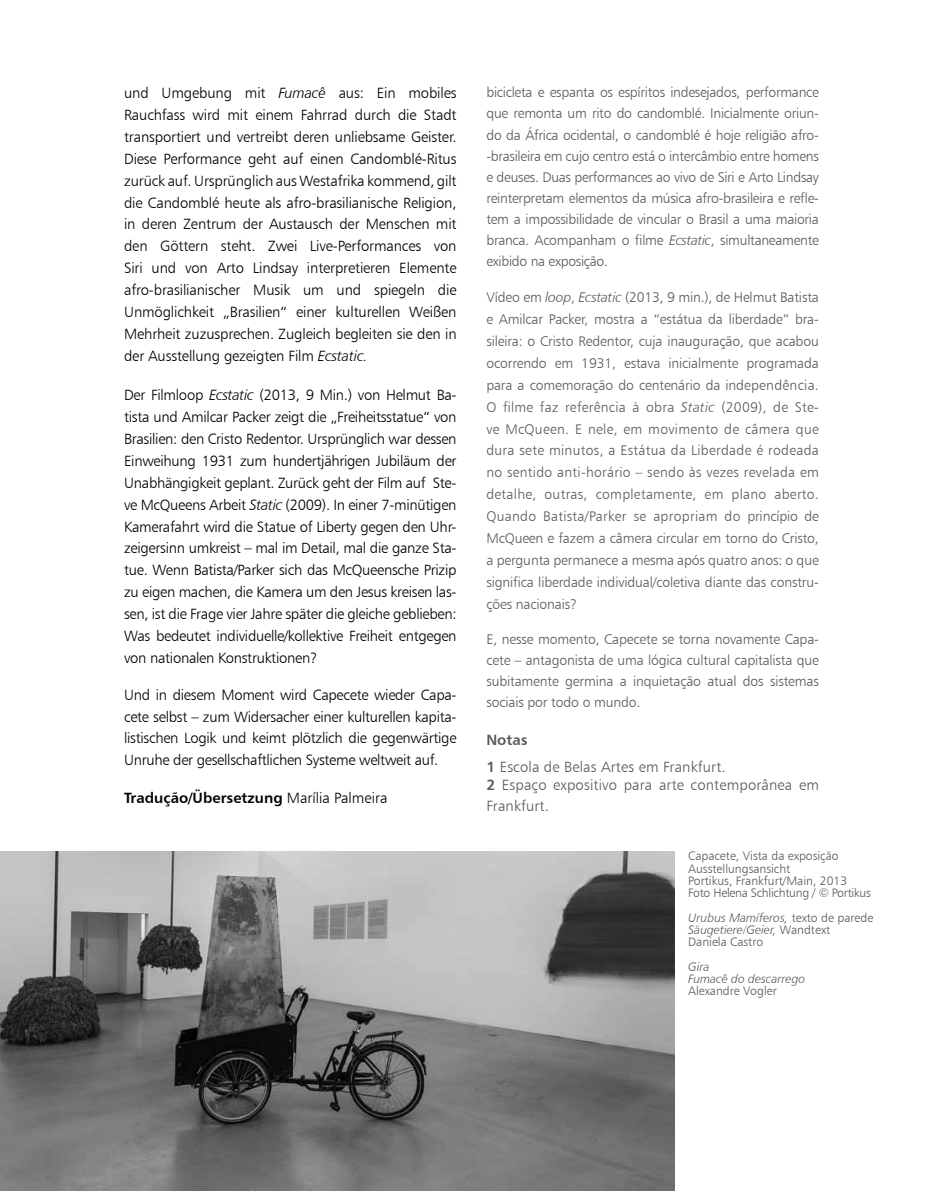
<style>
.page{position:relative;width:943px;height:1191px;background:#fff}
.page>*{position:absolute;margin:0;border:0;box-sizing:border-box;transform-origin:0 0}
.t1{font:14.88px/21.9px "Humanist 777 BT Light B";letter-spacing:-.02em;color:#000;text-align:justify}
.t2{font:14.88px/18px "Humanist 777 BT Light B";letter-spacing:.01em;color:#58595b}
.t3{font:14.88px "Humanist 777 BT Bold B";color:#000}
.t4{font:14.88px "Humanist 777 BT Bold B";color:#58595b}
.t5{font:14px/21.9px "Humanist 777 BT Light B";letter-spacing:-.01em;color:#58595b;text-align:justify}
.t6{font:12.25px/12.2px "Humanist 777 BT Light B";color:#58595b}
.t7{font:12.25px/12.2px "Humanist 777 BT Light Italic B";color:#58595b}
.s1{font-family:"Humanist 777 BT Light Italic B"}
.s2{font-family:"Humanist 777 BT Light B"}
.s3{font-family:"Humanist 777 BT Bold B"}
</style>
<div class="page">
<img style="left:0;top:852px;width:674px;height:339px">
<p class="t1" style="left:124px;top:82px;width:334px">und Umgebung mit <span class="s1">Fumacê</span> aus: Ein mobiles Rauchfass wird mit einem Fahrrad durch die Stadt transportiert und vertreibt deren unliebsame Geister.<br>Diese Performance geht auf einen Candomblé-Ritus zurück auf. Ursprünglich aus Westafrika kommend, gilt die Candomblé heute als afro-brasilianische Religion, in deren Zentrum der Austausch der Menschen mit den Göttern steht. Zwei Live-Performances von Siri und von Arto Lindsay interpretieren Elemente afro-brasilianischer Musik um und spiegeln die Unmöglichkeit „Brasilien“ einer kulturellen Weißen Mehrheit zuzusprechen. Zugleich begleiten sie den in der Ausstellung gezeigten Film <span class="s1">Ecstatic.</span></p>
<p class="t1" style="left:124px;top:384px;width:334px">Der Filmloop <span class="s1">Ecstatic</span> (2013, 9 Min.) von Helmut Ba&shy;tista und Amilcar Packer zeigt die „Freiheitsstatue“ von Brasilien: den Cristo Redentor. Ursprünglich war dessen Einweihung 1931 zum hundertjährigen Jubiläum der Unabhängigkeit geplant. Zurück geht der Film auf Ste&shy;ve McQueens Arbeit <span class="s1">Static</span> (2009). In einer 7-minütigen Kamerafahrt wird die Statue of Liberty gegen den Uhr&shy;zeigersinn umkreist – mal im Detail, mal die ganze Sta&shy;tue. Wenn Batista/Parker sich das McQueensche Prizip zu eigen machen, die Kamera um den Jesus kreisen las&shy;sen, ist die Frage vier Jahre später die gleiche geblieben:<br>Was bedeutet individuelle/kollektive Freiheit entgegen von nationalen Konstruktionen?</p>
<p class="t1" style="left:124px;top:683px;width:334px">Und in diesem Moment wird Capecete wieder Capa&shy;cete selbst – zum Widersacher einer kulturellen kapita&shy;listischen Logik und keimt plötzlich die gegenwärtige Unruhe der gesellschaftlichen Systeme weltweit auf.</p>
<p class="t3" style="left:124px;top:788px;width:265px">Tradução/Übersetzung <span class="s2">Marília Palmeira</span></p>
<p class="t5" style="left:486px;top:82px;width:334px;line-height:21px">bicicleta e espanta os espíritos indesejados, performance que remonta um rito do candomblé. Inicialmente oriun&shy;do da África ocidental, o candomblé é hoje religião afro--brasileira em cujo centro está o intercâmbio entre homens e deuses. Duas performances ao vivo de Siri e Arto Lindsay reinterpretam elementos da música afro-brasileira e refle&shy;tem a impossibilidade de vincular o Brasil a uma maioria branca. Acompanham o filme <span class="s1">Ecstatic</span>, simultaneamente exibido na exposição.</p>
<p class="t5" style="left:486px;top:286px;width:334px">Vídeo em <span class="s1">loop</span>, <span class="s1">Ecstatic</span> (2013, 9 min.), de Helmut Batista e Amilcar Packer, mostra a “estátua da liberdade” bra&shy;sileira: o Cristo Redentor, cuja inauguração, que acabou ocorrendo em 1931, estava inicialmente programada para a comemoração do centenário da independência.<br>O filme faz referência à obra <span class="s1">Static</span> (2009), de Ste&shy;ve McQueen. E nele, em movimento de câmera que dura sete minutos, a Estátua da Liberdade é rodeada no sentido anti-horário – sendo às vezes revelada em detalhe, outras, completamente, em plano aberto.<br>Quando Batista/Parker se apropriam do princípio de McQueen e fazem a câmera circular em torno do Cristo, a pergunta permanece a mesma após quatro anos: o que significa liberdade individual/coletiva diante das constru&shy;ções nacionais?</p>
<p class="t5" style="left:486px;top:629px;width:334px;line-height:21px">E, nesse momento, Capecete se torna novamente Capa&shy;cete – antagonista de uma lógica cultural capitalista que subitamente germina a inquietação atual dos sistemas sociais por todo o mundo.</p>
<p class="t4" style="left:486px;top:730px;width:43px">Notas</p>
<p class="t2" style="left:486px;top:758px;width:334px"><span class="s3">1</span> Escola de Belas Artes em Frankfurt.<br><span class="s3">2</span> Espaço expositivo para arte contemporânea em</p>
<p class="t2" style="left:486px;top:797px;width:64px">Frankfurt.</p>
<p class="t6" style="left:688px;top:850px;width:184px">Capacete, Vista da exposição<br>Ausstellungsansicht<br>Portikus, Frankfurt/Main, 2013<br>Foto Helena Schlichtung / © Portikus</p>
<p class="t7" style="left:688px;top:911px;width:187px">Urubus Mamíferos, <span class="s2">texto de parede<br></span>Säugetiere/Geier, <span class="s2">Wandtext</span></p>
<p class="t6" style="left:688px;top:935px;width:77px">Daniela Castro</p>
<p class="t7" style="left:688px;top:960px;width:118px">Gira<br>Fumacê do descarrego</p>
<p class="t6" style="left:688px;top:984px;width:90px">Alexandre Vogler</p>
</div>
